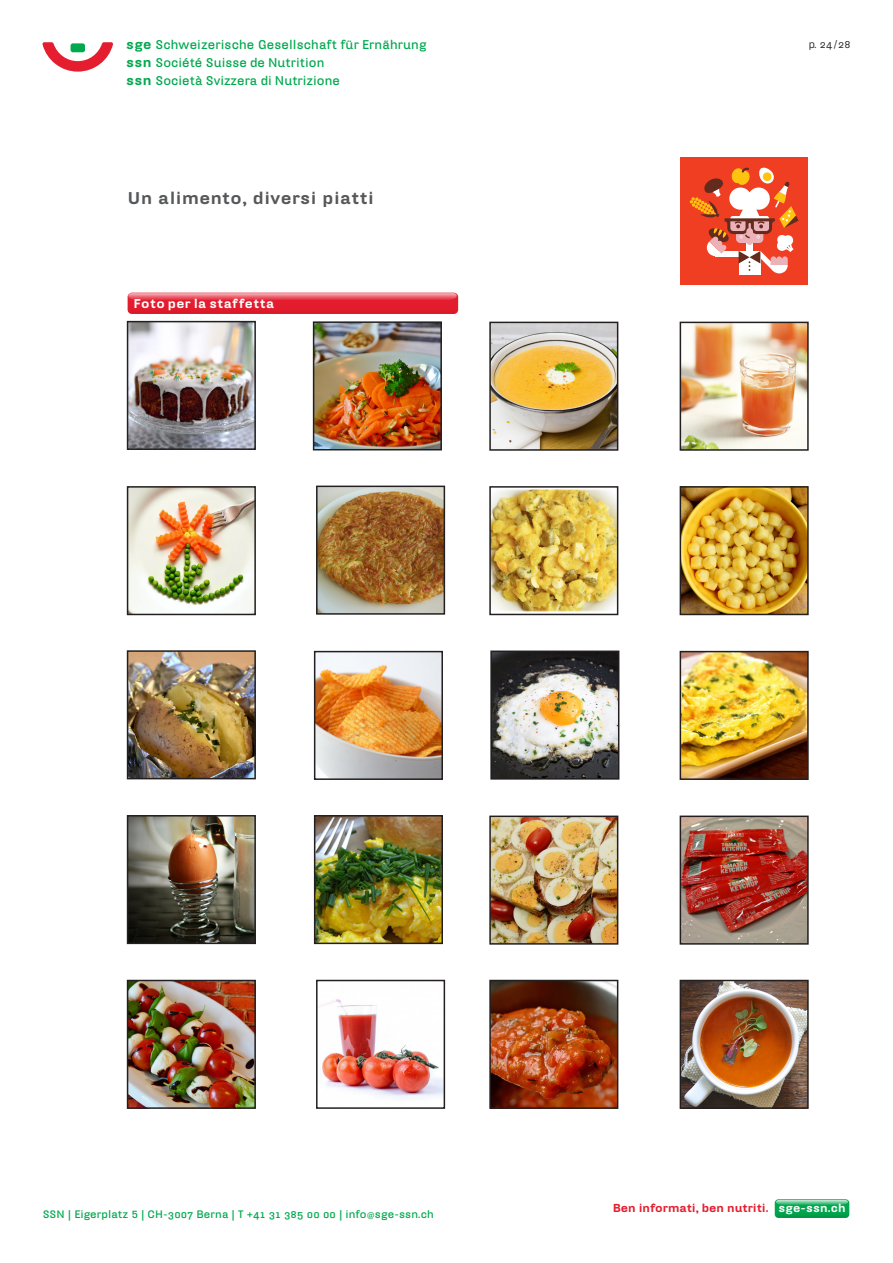
<style>
.page{position:relative;width:893px;height:1263px;background:#fff}
.page>*{position:absolute;margin:0;border:0;box-sizing:border-box;transform-origin:0 0}
._01_Headline_95_Hydr{font:900 16.5px "Hydra Text";letter-spacing:.03em;color:#57585a}
.t1{font:700 12.3px/18px "Hydra Text";letter-spacing:.005em;color:#00a84e}
._02_Fliesstext_82_hy{font:900 12.3px "Hydra Text";letter-spacing:.035em;color:#fff}
.t2{font:900 11.25px "Hydra Text";letter-spacing:-.01em;color:#e41d2f}
.t3{font:700 10.5px "Hydra Text";letter-spacing:.01em;color:#00a84e}
.t4{font:10.5px "Hydra Text Regular Expert";color:#231f20}
.s1{font-weight:900;font-size:13.05px}
.s2{font-family:"Hydra Text"}
.s3{font-family:"Hydra Text Bold Expert";font-weight:400}
.s4{font-weight:400}
.s5{color:#fff}
</style>
<div class="page">
<svg style="left:775px;top:1199px;width:74px;height:19px"></svg>
<svg style="left:128px;top:293px;width:330px;height:21px;background:#e12535"></svg>
<img style="left:129px;top:294px;width:328px;height:5px">
<svg style="left:43px;top:42px;width:70px;height:30px"></svg>
<div style="left:680px;top:157px;width:128px;height:128px;background:#ef3e22"></div>
<div style="left:739px;top:251px;width:21px;height:24px;background:#fff"></div>
<svg style="left:689px;top:167px;width:110px;height:106px"></svg>
<img style="left:130px;top:324px;width:123px;height:123px">
<div style="left:127px;top:321px;width:129px;height:129px;border:2px solid #231f20"></div>
<img style="left:130px;top:489px;width:123px;height:123px">
<div style="left:127px;top:486px;width:129px;height:129px;border:2px solid #231f20"></div>
<img style="left:130px;top:653px;width:123px;height:123px">
<div style="left:127px;top:650px;width:129px;height:129px;border:2px solid #231f20"></div>
<img style="left:130px;top:818px;width:123px;height:123px">
<div style="left:127px;top:815px;width:129px;height:129px;border:2px solid #231f20"></div>
<img style="left:130px;top:983px;width:123px;height:123px">
<div style="left:127px;top:980px;width:129px;height:129px;border:2px solid #231f20"></div>
<img style="left:316px;top:324px;width:123px;height:123px">
<div style="left:313px;top:321px;width:129px;height:129px;border:2px solid #231f20"></div>
<img style="left:492px;top:325px;width:123px;height:123px">
<div style="left:489px;top:322px;width:129px;height:129px;border:2px solid #231f20"></div>
<img style="left:683px;top:325px;width:123px;height:123px">
<div style="left:680px;top:322px;width:129px;height:129px;border:2px solid #231f20"></div>
<img style="left:319px;top:489px;width:123px;height:123px">
<div style="left:316px;top:486px;width:129px;height:129px;border:2px solid #231f20"></div>
<img style="left:492px;top:489px;width:123px;height:123px">
<div style="left:489px;top:486px;width:129px;height:129px;border:2px solid #231f20"></div>
<img style="left:683px;top:489px;width:123px;height:123px">
<div style="left:680px;top:486px;width:129px;height:129px;border:2px solid #231f20"></div>
<img style="left:317px;top:654px;width:123px;height:123px">
<div style="left:314px;top:651px;width:129px;height:129px;border:2px solid #231f20"></div>
<img style="left:493px;top:653px;width:123px;height:124px">
<div style="left:490px;top:650px;width:129px;height:130px;border:2px solid #231f20"></div>
<img style="left:683px;top:654px;width:123px;height:123px">
<div style="left:680px;top:651px;width:129px;height:129px;border:2px solid #231f20"></div>
<img style="left:317px;top:818px;width:123px;height:123px">
<div style="left:314px;top:815px;width:129px;height:129px;border:2px solid #231f20"></div>
<img style="left:492px;top:818px;width:123px;height:124px">
<div style="left:489px;top:815px;width:129px;height:130px;border:2px solid #231f20"></div>
<img style="left:683px;top:818px;width:123px;height:124px">
<div style="left:680px;top:815px;width:129px;height:130px;border:2px solid #231f20"></div>
<img style="left:319px;top:999px;width:123px;height:100px">
<div style="left:316px;top:980px;width:129px;height:129px;border:2px solid #231f20"></div>
<img style="left:492px;top:983px;width:123px;height:123px">
<div style="left:489px;top:980px;width:129px;height:129px;border:2px solid #231f20"></div>
<img style="left:683px;top:983px;width:123px;height:123px">
<div style="left:680px;top:980px;width:129px;height:129px;border:2px solid #231f20"></div>
<p class="t1" style="left:126px;top:35px;width:302px"><span class="s1">sge</span> Schweizerische Gesellschaft für Ernährung <span class="s1">ssn</span> Société Suisse de Nutrition<br><span class="s1">ssn</span> Società Svizzera di Nutrizione</p>
<p class="_01_Headline_95_Hydr" style="left:128px;top:187px;width:248px">Un alimento, diversi piatti</p>
<p class="_02_Fliesstext_82_hy" style="left:134px;top:295px;width:142px">Foto per la staffetta</p>
<p class="t4" style="left:808px;top:37px;width:44px"><span class="s2">p.</span> 24 <span class="s2">/</span> 28</p>
<p class="t3" style="left:43px;top:1207px;width:393px">SSN | Eigerplatz 5 | CH-<span class="s3">3007</span> Berna | T +<span class="s3">41 31 385 00 00</span> | info<span class="s4">@</span>sge-ssn.ch</p>
<p class="t2" style="left:613px;top:1200px;width:234px">Ben informati, ben nutriti. <span class="s5">sge-ssn.ch</span></p>
</div>
